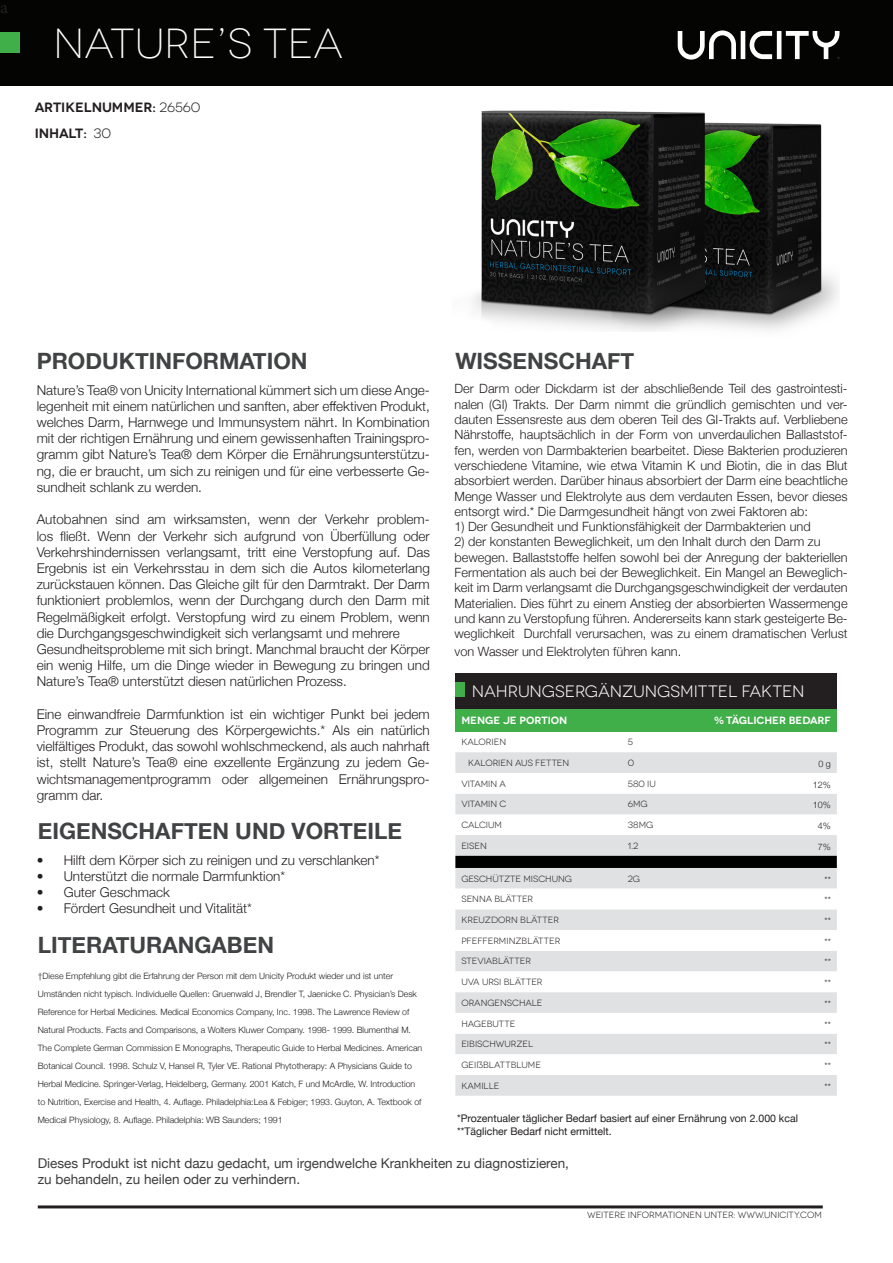
<style>
.page{position:relative;width:893px;height:1263px;background:#fff}
.page>*{position:absolute;margin:0;border:0;box-sizing:border-box;transform-origin:0 0}
.t1{font:300 42px "Novecentowide";color:#fff}
.t2{font:700 22.5px "Helvetica Neue";color:#414243}
.t3{font:18px "Minion Pro";color:#231f20}
.t4{font:16.5px "Novecentowide";color:#fff}
.t5{font:300 13.5px/16.2px "Helvetica Neue";color:#231f20;text-align:justify}
.t6{font:13.5px "Helvetica Neue";color:#3e3e3f}
.t7{font:600 13.5px "Novecentowide";color:#231f20}
.t8{font:300 12.75px/15.3px "Helvetica Neue";color:#231f20;text-align:justify}
.t9{font:10.5px "Helvetica Neue";color:#231f20}
.t10{font:600 10.5px "Novecentowide";color:#fff}
.t11{font:9px "Novecentowide";color:#231f20}
.t12{font:300 9px "Helvetica Neue";color:#231f20}
.t13{font:300 8.7px/18px "Helvetica Neue";color:#231f20}
.s1{font-weight:400}
</style>
<div class="page">
<img style="left:716px;top:122px;width:123px;height:208px">
<img style="left:473px;top:110px;width:243px;height:222px">
<div style="left:455px;top:673px;width:382px;height:36px;background:#231f20"></div>
<div style="left:455px;top:709px;width:382px;height:22px;background:#40ae49"></div>
<div style="left:455px;top:752px;width:382px;height:344px;background:#e0e1e3"></div>
<svg style="left:455px;top:773px;width:382px;height:302px"></svg>
<div style="left:455px;top:856px;width:382px;height:12px;background:#000"></div>
<div style="left:455px;top:682px;width:9px;height:15px;background:#40ae49"></div>
<div style="left:0;top:0;width:893px;height:86px;background:#040503"></div>
<div style="left:1px;top:32px;width:19px;height:20px;background:#40ae49"></div>
<svg style="left:678px;top:30px;width:161px;height:30px"></svg>
<hr style="left:38px;top:1205px;width:785px;height:3px;background:#231f20">
<p class="t3" style="left:0;top:-5px;width:9px">a</p>
<p class="t1" style="left:53px;top:19px;width:292px">NATURE’S TEA</p>
<p class="t7" style="left:35px;top:99px;width:167px">ARTIKELNUMMER: <span class="s1">26560</span></p>
<p class="t7" style="left:35px;top:125px;width:78px">INHALT: <span class="s1">30</span></p>
<p class="t2" style="left:37px;top:343px;width:272px">PRODUKTINFORMATION</p>
<p class="t5" style="left:37px;top:381px;width:395px">Nature’s Tea® von Unicity International kümmert sich um diese Ange&shy;legenheit mit einem natürlichen und sanften, aber effektiven Produkt, welches Darm, Harnwege und Immunsystem nährt. In Kombination mit der richtigen Ernährung und einem gewissenhaften Trainingspro&shy;gramm gibt Nature’s Tea® dem Körper die Ernährungsunterstützu&shy;ng, die er braucht, um sich zu reinigen und für eine verbesserte Ge&shy;sundheit schlank zu werden.</p>
<p class="t5" style="left:37px;top:510px;width:395px">Autobahnen sind am wirksamsten, wenn der Verkehr problem&shy;los fließt. Wenn der Verkehr sich aufgrund von Überfüllung oder Verkehrshindernissen verlangsamt, tritt eine Verstopfung auf. Das Ergebnis ist ein Verkehrsstau in dem sich die Autos kilometerlang zurückstauen können. Das Gleiche gilt für den Darmtrakt. Der Darm funktioniert problemlos, wenn der Durchgang durch den Darm mit Regelmäßigkeit erfolgt. Verstopfung wird zu einem Problem, wenn die Durchgangsgeschwindigkeit sich verlangsamt und mehrere</p>
<p class="t5" style="left:37px;top:640px;width:395px">Gesundheitsprobleme mit sich bringt. Manchmal braucht der Körper ein wenig Hilfe, um die Dinge wieder in Bewegung zu bringen und Nature’s Tea® unterstützt diesen natürlichen Prozess.</p>
<p class="t5" style="left:37px;top:705px;width:395px">Eine einwandfreie Darmfunktion ist ein wichtiger Punkt bei jedem Programm zur Steuerung des Körpergewichts.* Als ein natürlich vielfältiges Produkt, das sowohl wohlschmeckend, als auch nahrhaft ist, stellt Nature’s Tea® eine exzellente Ergänzung zu jedem Ge&shy;wichtsmanagementprogramm oder allgemeinen Ernährungspro&shy;gramm dar.</p>
<p class="t2" style="left:38px;top:813px;width:366px">EIGENSCHAFTEN UND VORTEILE</p>
<p class="t5" style="left:37px;top:851px;width:344px">• Hilft dem Körper sich zu reinigen und zu verschlanken*</p>
<p class="t5" style="left:37px;top:867px;width:250px">• Unterstützt die normale Darmfunktion*</p>
<p class="t5" style="left:37px;top:883px;width:135px">• Guter Geschmack</p>
<p class="t5" style="left:37px;top:899px;width:217px">• Fördert Gesundheit und Vitalität*</p>
<p class="t2" style="left:38px;top:928px;width:238px">LITERATURANGABEN</p>
<p class="t13" style="left:38px;top:966px;width:386px">†Diese Empfehlung gibt die Erfahrung der Person mit dem Unicity Produkt wieder und ist unter Umständen nicht typisch. Individuelle Quellen: Gruenwald J, Brendler T, Jaenicke C. Physician’s Desk Reference for Herbal Medicines. Medical Economics Company, Inc. 1998. The Lawrence Review of Natural Products. Facts and Comparisons, a Wolters Kluwer Company. 1998- 1999. Blumenthal M.<br>The Complete German Commission E Monographs, Therapeutic Guide to Herbal Medicines. American Botanical Council. 1998. Schulz V, Hansel R, Tyler VE. Rational Phytotherapy: A Physicians Guide to Herbal Medicine. Springer-Verlag, Heidelberg, Germany. 2001 Katch, F und McArdle, W. Introduction to Nutrition, Exercise and Health, 4. Auflage. Philadelphia:Lea &amp; Febiger; 1993. Guyton, A. Textbook of Medical Physiology, 8. Auflage. Philadelphia: WB Saunders; 1991</p>
<p class="t2" style="left:455px;top:343px;width:180px">WISSENSCHAFT</p>
<p class="t8" style="left:454px;top:380px;width:395px">Der Darm oder Dickdarm ist der abschließende Teil des gastrointesti&shy;nalen (GI) Trakts. Der Darm nimmt die gründlich gemischten und ver&shy;dauten Essensreste aus dem oberen Teil des GI-Trakts auf. Verbliebene Nährstoffe, hauptsächlich in der Form von unverdaulichen Ballaststof&shy;fen, werden von Darmbakterien bearbeitet. Diese Bakterien produzieren verschiedene Vitamine, wie etwa Vitamin K und Biotin, die in das Blut absorbiert werden. Darüber hinaus absorbiert der Darm eine beachtliche Menge Wasser und Elektrolyte aus dem verdauten Essen, bevor dieses entsorgt wird.* Die Darmgesundheit hängt von zwei Faktoren ab:</p>
<p class="t8" style="left:454px;top:518px;width:358px">1) Der Gesundheit und Funktionsfähigkeit der Darmbakterien und</p>
<p class="t8" style="left:454px;top:533px;width:368px">2) der konstanten Beweglichkeit, um den Inhalt durch den Darm zu</p>
<p class="t8" style="left:454px;top:549px;width:395px">bewegen. Ballaststoffe helfen sowohl bei der Anregung der bakteriellen Fermentation als auch bei der Beweglichkeit. Ein Mangel an Beweglich&shy;keit im Darm verlangsamt die Durchgangsgeschwindigkeit der verdauten Materialien. Dies führt zu einem Anstieg der absorbierten Wassermenge und kann zu Verstopfung führen. Andererseits kann stark gesteigerte Be&shy;weglichkeit Durchfall verursachen, was zu einem dramatischen Verlust</p>
<p class="t8" style="left:454px;top:643px;width:228px">von Wasser und Elektrolyten führen kann.</p>
<p class="t4" style="left:472px;top:682px;width:334px">NAHRUNGSERGÄNZUNGSMITTEL FAKTEN</p>
<p class="t10" style="left:461px;top:714px;width:107px">MENGE JE PORTION</p>
<p class="t10" style="left:714px;top:714px;width:118px">% TÄGLICHER BEDARF</p>
<p class="t11" style="left:461px;top:737px;width:46px">KALORIEN</p>
<p class="t11" style="left:628px;top:737px;width:7px">5</p>
<p class="t11" style="left:468px;top:758px;width:103px">KALORIEN AUS FETTEN</p>
<p class="t11" style="left:628px;top:758px;width:8px">0</p>
<p class="t12" style="left:818px;top:756px;width:14px">0 g</p>
<p class="t11" style="left:461px;top:778px;width:46px">VITAMIN A</p>
<p class="t11" style="left:628px;top:778px;width:30px">580 IU</p>
<p class="t12" style="left:813px;top:777px;width:20px">12%</p>
<p class="t11" style="left:461px;top:799px;width:47px">VITAMIN C</p>
<p class="t11" style="left:628px;top:799px;width:21px">6MG</p>
<p class="t12" style="left:813px;top:798px;width:20px">10%</p>
<p class="t11" style="left:461px;top:820px;width:42px">CALCIUM</p>
<p class="t11" style="left:628px;top:820px;width:27px">38MG</p>
<p class="t12" style="left:818px;top:819px;width:15px">4%</p>
<p class="t11" style="left:461px;top:840px;width:27px">EISEN</p>
<p class="t11" style="left:628px;top:840px;width:12px">1.2</p>
<p class="t12" style="left:818px;top:839px;width:15px">7%</p>
<p class="t11" style="left:461px;top:873px;width:112px">GESCHÜTZTE MISCHUNG</p>
<p class="t11" style="left:628px;top:873px;width:14px">2G</p>
<p class="t12" style="left:824px;top:872px;width:8px">**</p>
<p class="t11" style="left:461px;top:894px;width:73px">SENNA BLÄTTER</p>
<p class="t12" style="left:824px;top:893px;width:8px">**</p>
<p class="t11" style="left:461px;top:915px;width:99px">KREUZDORN BLÄTTER</p>
<p class="t12" style="left:824px;top:913px;width:8px">**</p>
<p class="t11" style="left:461px;top:935px;width:101px">PFEFFERMINZBLÄTTER</p>
<p class="t12" style="left:824px;top:934px;width:8px">**</p>
<p class="t11" style="left:461px;top:956px;width:71px">STEVIABLÄTTER</p>
<p class="t12" style="left:824px;top:955px;width:8px">**</p>
<p class="t11" style="left:461px;top:977px;width:83px">UVA URSI BLÄTTER</p>
<p class="t12" style="left:824px;top:976px;width:8px">**</p>
<p class="t11" style="left:461px;top:997px;width:83px">ORANGENSCHALE</p>
<p class="t12" style="left:824px;top:996px;width:8px">**</p>
<p class="t11" style="left:461px;top:1018px;width:56px">HAGEBUTTE</p>
<p class="t12" style="left:824px;top:1017px;width:8px">**</p>
<p class="t11" style="left:461px;top:1039px;width:73px">EIBISCHWURZEL</p>
<p class="t12" style="left:824px;top:1038px;width:8px">**</p>
<p class="t11" style="left:461px;top:1059px;width:81px">GEIßBLATTBLUME</p>
<p class="t12" style="left:824px;top:1058px;width:8px">**</p>
<p class="t11" style="left:461px;top:1080px;width:39px">KAMILLE</p>
<p class="t12" style="left:824px;top:1079px;width:8px">**</p>
<p class="t9" style="left:457px;top:1111px;width:342px">*Prozentualer täglicher Bedarf basiert auf einer Ernährung von 2.000 kcal</p>
<p class="t9" style="left:457px;top:1123px;width:156px">**Täglicher Bedarf nicht ermittelt.</p>
<p class="t6" style="left:38px;top:1153px;width:533px">Dieses Produkt ist nicht dazu gedacht, um irgendwelche Krankheiten zu diagnostizieren,</p>
<p class="t6" style="left:38px;top:1169px;width:264px">zu behandeln, zu heilen oder zu verhindern.</p>
<p class="t11" style="left:587px;top:1210px;width:236px">WEITERE INFORMATIONEN UNTER: WWW.UNICITY.COM</p>
</div>
